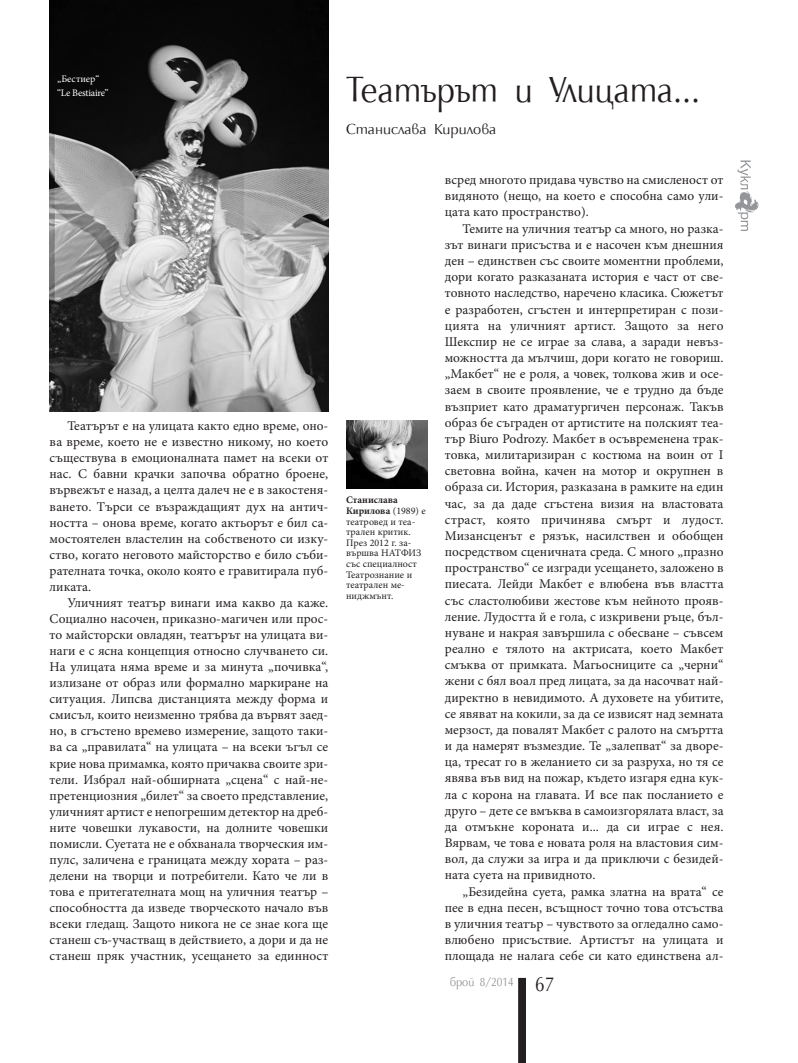
<style>
.page{position:relative;width:798px;height:1063px;background:#fff}
.page>*{position:absolute;margin:0;border:0;box-sizing:border-box;transform-origin:0 0}
.t1{font:37.5px "Opal Bulgarian CYR";color:#231f20;scale:.9 1}
.t2{font:15px "Opal Bulgarian CYR";color:#231f20}
.t3{font:13.38px/16.1px "Minion Pro";color:#231f20;text-align:justify}
.t4{font:12.5px "Opal Bulgarian CYR";color:#939598;scale:.9 1}
.t5{font:10px/10.6px "Minion Pro";color:#231f20}
.t6{font:10px/14.1px "Minion Pro";letter-spacing:-.01em;color:#fff}
.s1{font-weight:700}
.s2{font-size:21.25px;color:#231f20}
</style>
<div class="page">
<svg style="left:735px;top:161px;width:23px;height:70px"></svg>
<div style="left:518px;top:978px;width:7px;height:85px;background:#231f20"></div>
<img style="left:346px;top:420px;width:81px;height:69px">
<img style="left:50px;top:0;width:278px;height:411px">
<p class="t6" style="left:57px;top:71px;width:53px">„Бестиер“ “Le Bestiaire”</p>
<p class="t3" style="left:50px;top:418px;width:280px;text-indent:18px">Театърът е на улицата както едно време, оно&shy;ва време, което не е известно никому, но което съществува в емоционалната памет на всеки от нас. С бавни крачки започва обратно броене, вървежът е назад, а целта далеч не е в закостеня&shy;ването. Търси се възраждащият дух на антич&shy;ността – онова време, когато актьорът е бил са&shy;мостоятелен властелин на собственото си изку&shy;ство, когато неговото майсторство е било съби&shy;рателната точка, около която е гравитирала пуб&shy;ликата.</p>
<p class="t3" style="left:50px;top:595px;width:280px;text-indent:18px">Уличният театър винаги има какво да каже.<br>Социално насочен, приказно-магичeн или прос&shy;то майсторски овладян, театърът на улицата ви&shy;наги е с ясна концепция относно случването си.<br>На улицата няма време и за минута „почивка“, излизане от образ или формално маркиране на ситуация. Липсва дистанцията между форма и смисъл, които неизменно трябва да вървят заед&shy;но, в сгъстено времево измерение, защото таки&shy;ва са „правилата“ на улицата – на всеки ъгъл се крие нова примамка, която причаква своите зри&shy;тели. Избрал най-обширната „сцена“ с най-не&shy;претенциозния „билет“ за своето представление, уличният артист е непогрешим детектор на дреб&shy;ните човешки лукавости, на долните човешки помисли. Суетата не е обхванала творческия им&shy;пулс, заличена е границата между хората – раз&shy;делени на творци и потребители. Като че ли в това е притегателната мощ на уличния театър – способността да изведе творческото начало във всеки гледащ. Защото никога не се знае кога ще станеш съ-участващ в действието, а дори и да не станеш пряк участник, усещането за единност</p>
<h1 class="t1" style="left:346px;top:69px;width:395px">Театърът и Улицата...</h1>
<p class="t2" style="left:346px;top:121px;width:152px">Станислава Кирилова</p>
<p class="t5" style="left:346px;top:495px;width:81px"><span class="s1">Станислава<br>Кирилова</span> (1989) е театровед и теа&shy;трален критик.<br>През 2012 г. за&shy;вършва НАТФИЗ със специалност<br>Театрознание и театрален ме&shy;ниджмънт.</p>
<p class="t3" style="left:444px;top:172px;width:280px">всред многото придава чувство на смисленост от видяното (нещо, на което е способна само ули&shy;цата като пространство).</p>
<p class="t3" style="left:444px;top:220px;width:280px;text-align:left;text-indent:18px">Темите на уличния театър са много, но разка&shy;зът винаги присъства и е насочен към днешния ден – единствен със своите моментни проблеми, дори когато разказаната история е част от све&shy;товното наследство, наречено класика. Сюжетът е разработен, сгъстен и интерпретиран с пози&shy;цията на уличният артист. Защото за него Шекспир не се играе за слава, а заради невъз&shy;можността да мълчиш, дори когато не говориш. „Макбет“ не е роля, а човек, толкова жив и осе&shy;заем в своите проявление, че е трудно да бъде възприет като драматургичен персонаж. Такъв образ бе съграден от артистите на полският теа&shy;тър Biuro Podrozy. Макбет в осъвременена трак&shy;товка, милитаризиран с костюма на воин от І световна война, качен на мотор и окрупнен в образа си. История, разказана в рамките на един час, за да даде сгъстена визия на властовата страст, която причинява смърт и лудост.<br>Мизансценът е рязък, насилствен и обобщен посредством сценичната среда. С много „празно пространство“ се изгради усещането, заложено в пиесата. Лейди Макбет е влюбена във властта със сластолюбиви жестове към нейното прояв&shy;ление. Лудостта й е гола, с изкривени ръце, бъл&shy;нуване и накрая завършила с обесване – съвсем реално е тялото на актрисата, което Макбет смъква от примката. Магьосниците са „черни“ жени с бял воал пред лицата, за да насочват най&shy;директно в невидимото. А духовете на убитите, се явяват на кокили, за да се извисят над земната мерзост, да повалят Макбет с ралото на смъртта и да намерят възмездие. Те „залепват“ за дворе&shy;ца, тресат го в желанието си за разруха, но тя се явява във вид на пожар, където изгаря една кук&shy;ла с корона на главата. И все пак посланието е друго – дете се вмъква в самоизгорялата власт, за да отмъкне короната и... да си играе с нея.<br>Вярвам, че това е новата роля на властовия сим&shy;вол, да служи за игра и да приключи с безидей&shy;ната суета на привидното.</p>
<p class="t3" style="left:444px;top:883px;width:280px;text-indent:18px">„Безидейна суета, рамка златна на врата“ се пее в една песен, всъщност точно това отсъства в уличния театър – чувството за огледално само&shy;влюбено присъствие. Артистът на улицата и площада не налага себе си като единствена ал-</p>
<p class="t4" style="left:449px;top:975px;width:118px">брой 8/2014 <span class="s2">67</span></p>
</div>
